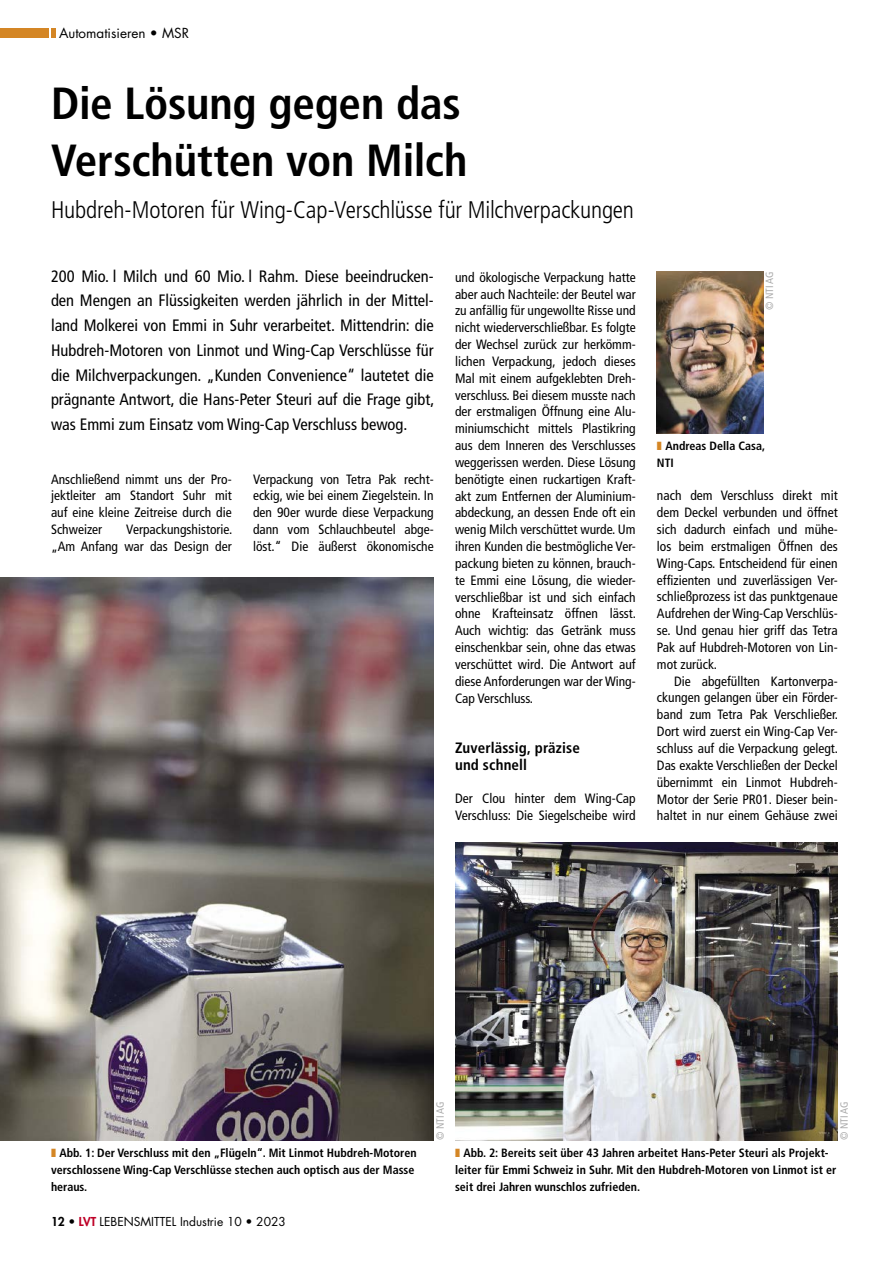
<style>
.page{position:relative;width:893px;height:1263px;background:#fff}
.page>*{position:absolute;margin:0;border:0;box-sizing:border-box;transform-origin:0 0}
.t1{font:700 condensed 45px/57px "Frutiger LT Std";letter-spacing:-.005em;color:#000}
.t2{font:300 condensed 24px "Frutiger LT Std";letter-spacing:-.01em;color:#000}
.t3{font:condensed 16.5px/24.8px "Frutiger LT Std";color:#000;text-align:justify}
.t4{font:700 condensed 15px/16.8px "Frutiger LT Std";letter-spacing:.01em;color:#000}
.t5{font:condensed 13.5px/16.8px "Frutiger LT Std";color:#000;text-align:justify}
.t6{font:13.5px "Futura Std";color:#000}
.t7{font:700 condensed 12px/16.8px "Frutiger LT Std";color:#000}
.t8{font:12px "Futura Std";color:#000}
.t9{font:condensed 10.5px "Frutiger LT Std";color:#aaa}
.s1{color:#d48625}
.s2{font-weight:800}
.s3{font-weight:800;color:#be0027}
</style>
<div class="page">
<img style="left:657px;top:271px;width:106px;height:162px">
<img style="left:0;top:578px;width:434px;height:562px">
<img style="left:455px;top:843px;width:383px;height:297px">
<hr style="left:51px;top:28px;width:4px;height:10px;background:#d48625">
<div style="left:0;top:28px;width:48px;height:10px;background:#d48625"></div>
<p class="t6" style="left:59px;top:24px;width:131px">Automatisieren • MSR</p>
<h1 class="t1" style="left:51px;top:75px;width:418px">Die Lösung gegen das<br>Verschütten von Milch</h1>
<h2 class="t2" style="left:51px;top:196px;width:585px">Hubdreh-Motoren für Wing-Cap-Verschlüsse für Milchverpackungen</h2>
<p class="t3" style="left:51px;top:264px;width:385px">200 Mio. l Milch und 60 Mio. l Rahm. Diese beeindrucken&shy;den Mengen an Flüssigkeiten werden jährlich in der Mittel&shy;land Molkerei von Emmi in Suhr verarbeitet. Mittendrin: die Hubdreh-Motoren von Linmot und Wing-Cap Verschlüsse für die Milchverpackungen. „Kunden Convenience“ lautetet die prägnante Antwort, die Hans-Peter Steuri auf die Frage gibt, was Emmi zum Einsatz vom Wing-Cap Verschluss bewog.</p>
<p class="t5" style="left:51px;top:471px;width:182px">Anschließend nimmt uns der Pro&shy;jektleiter am Standort Suhr mit auf eine kleine Zeitreise durch die Schweizer</p>
<p class="t5" style="left:253px;top:471px;width:182px">Verpackung von Tetra Pak recht&shy;eckig, wie bei einem Ziegelstein. In den 90er wurde diese Verpackung dann vom Schlauchbeutel abge&shy;löst.“ Die äußerst ökonomische</p>
<p class="t5" style="left:51px;top:521px;width:183px;text-align:right">Verpackungshistorie.<br>„Am Anfang war das Design der</p>
<p class="t5" style="left:455px;top:269px;width:183px">und ökologische Verpackung hatte aber auch Nachteile: der Beutel war zu anfällig für ungewollte Risse und nicht wiederverschließbar. Es folgte der Wechsel zurück zur herkömm&shy;lichen Verpackung, jedoch dieses Mal mit einem aufgeklebten Dreh&shy;verschluss. Bei diesem musste nach der erstmaligen Öffnung eine Alu&shy;miniumschicht mittels Plastikring aus dem Inneren des Verschlusses weggerissen werden. Diese Lösung benötigte einen ruckartigen Kraft&shy;akt zum Entfernen der Aluminium&shy;abdeckung, an dessen Ende oft ein wenig Milch verschüttet wurde. Um ihren Kunden die bestmögliche Ver&shy;packung bieten zu können, brauch&shy;te Emmi eine Lösung, die wieder&shy;verschließbar ist und sich einfach ohne Krafteinsatz öffnen lässt.<br>Auch wichtig: das Getränk muss einschenkbar sein, ohne das etwas verschüttet wird. Die Antwort auf diese Anforderungen war der Wing-Cap Verschluss.</p>
<p class="t4" style="left:455px;top:739px;width:126px">Zuverlässig, präzise und schnell</p>
<p class="t5" style="left:455px;top:790px;width:182px">Der Clou hinter dem Wing-Cap<br>Verschluss: Die Siegelscheibe wird</p>
<p class="t9" style="left:763px;top:310px;width:40px;rotate:-90deg">© NTI AG</p>
<p class="t7" style="left:657px;top:437px;width:110px"><span class="s1">❚</span> Andreas Della Casa,<br>NTI</p>
<p class="t5" style="left:657px;top:487px;width:182px">nach dem Verschluss direkt mit dem Deckel verbunden und öffnet sich dadurch einfach und mühe&shy;los beim erstmaligen Öffnen des Wing-Caps. Entscheidend für einen effizienten und zuverlässigen Ver&shy;schließprozess ist das punktgenaue Aufdrehen der Wing-Cap Verschlüs&shy;se. Und genau hier griff das Tetra Pak auf Hubdreh-Motoren von Lin&shy;mot zurück.</p>
<p class="t5" style="left:657px;top:673px;width:183px;text-indent:17px">Die abgefüllten Kartonverpa&shy;ckungen gelangen über ein Förder&shy;band zum Tetra Pak Verschließer.<br>Dort wird zuerst ein Wing-Cap Ver&shy;schluss auf die Verpackung gelegt.<br>Das exakte Verschließen der Deckel übernimmt ein Linmot Hubdreh-Motor der Serie PR01. Dieser bein&shy;haltet in nur einem Gehäuse zwei</p>
<p class="t7" style="left:51px;top:1144px;width:367px"><span class="s1">❚</span> Abb. 1: Der Verschluss mit den „Flügeln“. Mit Linmot Hubdreh-Motoren verschlossene Wing-Cap Verschlüsse stechen auch optisch aus der Masse heraus.</p>
<p class="t8" style="left:51px;top:1214px;width:236px"><span class="s2">12 •</span> <span class="s3">LVT</span> LEBENSMITTEL Industrie 10 • 2023</p>
<p class="t9" style="left:434px;top:1140px;width:40px;rotate:-90deg">© NTI AG</p>
<p class="t9" style="left:838px;top:1140px;width:40px;rotate:-90deg">© NTI AG</p>
<p class="t7" style="left:455px;top:1144px;width:383px"><span class="s1">❚</span> Abb. 2: Bereits seit über 43 Jahren arbeitet Hans-Peter Steuri als Projekt&shy;leiter für Emmi Schweiz in Suhr. Mit den Hubdreh-Motoren von Linmot ist er seit drei Jahren wunschlos zufrieden.</p>
</div>
